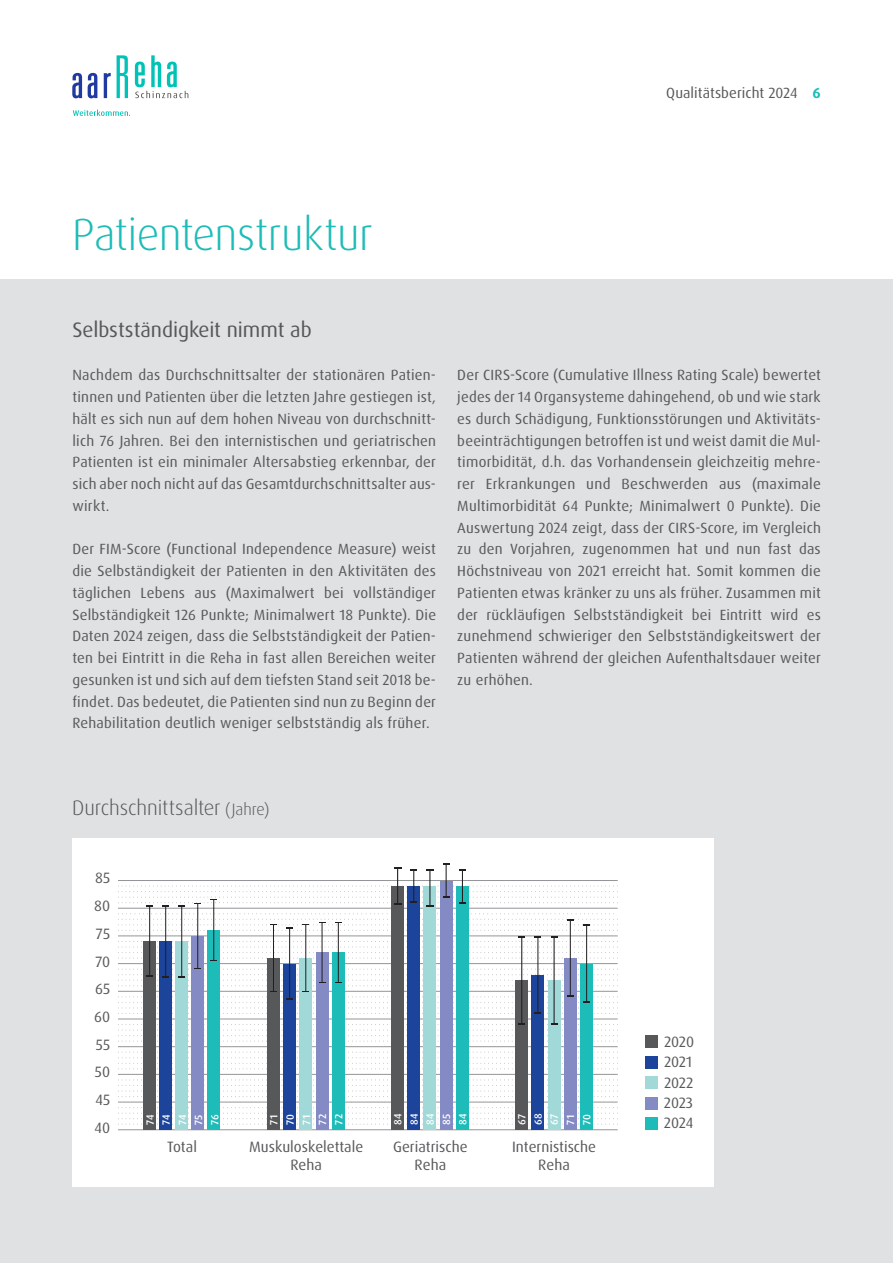
<style>
.page{position:relative;width:893px;height:1263px;background:#fff}
.page>*{position:absolute;margin:0;border:0;box-sizing:border-box;transform-origin:0 0}
.t1{font:300 45px "Dax Pro";letter-spacing:-.015em;color:#1dbcb8}
.t2{font:300 21px "Dax Pro";letter-spacing:-.005em;color:#57585a}
.t3{font:21px "Dax Pro";letter-spacing:-.005em;color:#57585a}
.t4{font:15px/20.4px "Dax Pro";color:#57585a;text-align:center}
.t5{font:14.85px/21.8px "Dax Pro";letter-spacing:.015em;color:#57585a;text-align:justify}
.t6{font:500 10.5px/16.2px "Dax Pro";letter-spacing:.025em;color:#fff;text-align:justify}
.s1{font-weight:700;color:#1dbcb8}
.s2{font-size:16.5px}
</style>
<div class="page">
<div style="left:0;top:279px;width:893px;height:984px;background:#e0e1e3"></div>
<svg style="left:73px;top:110px;width:57px;height:6px"></svg>
<svg style="left:72px;top:73px;width:10px;height:25px"></svg>
<svg style="left:88px;top:73px;width:9px;height:25px"></svg>
<svg style="left:104px;top:73px;width:7px;height:25px"></svg>
<svg style="left:117px;top:55px;width:11px;height:43px"></svg>
<svg style="left:135px;top:55px;width:53px;height:43px"></svg>
<div style="left:72px;top:838px;width:642px;height:348px;background:#fff"></div>
<hr style="left:118px;top:1019px;width:500px;height:1px;background:#939598">
<hr style="left:118px;top:963px;width:500px;height:1px;background:#939598">
<hr style="left:118px;top:880px;width:500px;height:1px;background:#939598">
<hr style="left:118px;top:908px;width:500px;height:1px;background:#939598">
<hr style="left:118px;top:1046px;width:500px;height:1px;background:#939598">
<hr style="left:118px;top:1074px;width:500px;height:1px;background:#939598">
<hr style="left:118px;top:1102px;width:500px;height:1px;background:#939598">
<svg style="left:118px;top:1052px;width:500px;height:17px"></svg>
<svg style="left:118px;top:1080px;width:500px;height:17px"></svg>
<svg style="left:118px;top:1107px;width:500px;height:18px"></svg>
<hr style="left:118px;top:1129px;width:500px;height:1px;background:#939598">
<div style="left:159px;top:941px;width:13px;height:188px;background:#1d449b"></div>
<div style="left:175px;top:941px;width:13px;height:188px;background:#a1d9d8"></div>
<div style="left:143px;top:941px;width:13px;height:188px;background:#57585a"></div>
<hr style="left:165px;top:906px;width:1px;height:70px;background:#231f20">
<hr style="left:181px;top:906px;width:1px;height:70px;background:#231f20">
<div style="left:191px;top:936px;width:13px;height:193px;background:#848ac3"></div>
<hr style="left:197px;top:903px;width:1px;height:66px;background:#231f20">
<div style="left:207px;top:930px;width:13px;height:199px;background:#1dbcb8"></div>
<hr style="left:213px;top:900px;width:1px;height:61px;background:#231f20">
<hr style="left:149px;top:906px;width:1px;height:70px;background:#231f20">
<div style="left:391px;top:886px;width:13px;height:243px;background:#57585a"></div>
<div style="left:407px;top:886px;width:13px;height:243px;background:#1d449b"></div>
<div style="left:424px;top:886px;width:12px;height:243px;background:#a1d9d8"></div>
<hr style="left:413px;top:870px;width:1px;height:32px;background:#231f20">
<hr style="left:397px;top:868px;width:1px;height:36px;background:#231f20">
<hr style="left:429px;top:870px;width:1px;height:36px;background:#231f20">
<div style="left:440px;top:881px;width:12px;height:248px;background:#848ac3"></div>
<div style="left:515px;top:980px;width:13px;height:149px;background:#57585a"></div>
<div style="left:548px;top:980px;width:12px;height:149px;background:#a1d9d8"></div>
<div style="left:532px;top:975px;width:12px;height:154px;background:#1d449b"></div>
<hr style="left:521px;top:937px;width:1px;height:87px;background:#231f20">
<hr style="left:554px;top:937px;width:1px;height:87px;background:#231f20">
<svg style="left:118px;top:1023px;width:500px;height:19px"></svg>
<div style="left:564px;top:958px;width:13px;height:171px;background:#848ac3"></div>
<hr style="left:537px;top:937px;width:1px;height:76px;background:#231f20">
<hr style="left:570px;top:920px;width:1px;height:76px;background:#231f20">
<div style="left:283px;top:964px;width:13px;height:165px;background:#1d449b"></div>
<div style="left:299px;top:958px;width:13px;height:171px;background:#a1d9d8"></div>
<div style="left:267px;top:958px;width:13px;height:171px;background:#57585a"></div>
<hr style="left:273px;top:924px;width:1px;height:68px;background:#231f20">
<hr style="left:305px;top:924px;width:1px;height:68px;background:#231f20">
<div style="left:316px;top:952px;width:12px;height:177px;background:#848ac3"></div>
<hr style="left:322px;top:922px;width:1px;height:60px;background:#231f20">
<div style="left:332px;top:952px;width:13px;height:177px;background:#1dbcb8"></div>
<hr style="left:338px;top:922px;width:1px;height:60px;background:#231f20">
<hr style="left:289px;top:928px;width:1px;height:71px;background:#231f20">
<hr style="left:446px;top:864px;width:1px;height:33px;background:#231f20">
<div style="left:456px;top:886px;width:13px;height:243px;background:#1dbcb8"></div>
<div style="left:580px;top:964px;width:13px;height:165px;background:#1dbcb8"></div>
<hr style="left:586px;top:925px;width:1px;height:77px;background:#231f20">
<svg style="left:118px;top:913px;width:500px;height:48px"></svg>
<svg style="left:118px;top:968px;width:500px;height:46px"></svg>
<hr style="left:462px;top:870px;width:1px;height:32px;background:#231f20">
<svg style="left:118px;top:886px;width:500px;height:21px"></svg>
<div style="left:645px;top:1056px;width:13px;height:13px;background:#1d449b"></div>
<div style="left:645px;top:1076px;width:13px;height:13px;background:#a1d9d8"></div>
<div style="left:645px;top:1097px;width:13px;height:13px;background:#848ac3"></div>
<div style="left:645px;top:1035px;width:13px;height:13px;background:#57585a"></div>
<div style="left:645px;top:1117px;width:13px;height:13px;background:#1dbcb8"></div>
<p class="t5" style="left:666px;top:82px;width:156px">Qualitätsbericht 2024 <span class="s1">6</span></p>
<h1 class="t1" style="left:72px;top:205px;width:302px">Patientenstruktur</h1>
<h2 class="t3" style="left:72px;top:316px;width:241px">Selbstständigkeit nimmt ab</h2>
<p class="t5" style="left:72px;top:364px;width:365px">Nachdem das Durchschnittsalter der stationären Patien&shy;tinnen und Patienten über die letzten Jahre gestiegen ist, hält es sich nun auf dem hohen Niveau von durchschnitt&shy;lich 76 Jahren. Bei den internistischen und geriatrischen Patienten ist ein minimaler Altersabstieg erkennbar, der sich aber noch nicht auf das Gesamtdurchschnittsalter aus&shy;wirkt.</p>
<p class="t5" style="left:72px;top:538px;width:365px">Der FIM-Score (Functional Independence Measure) weist die Selbständigkeit der Patienten in den Aktivitäten des täglichen Lebens aus (Maximalwert bei vollständiger Selbständigkeit 126 Punkte; Minimalwert 18 Punkte). Die Daten 2024 zeigen, dass die Selbstständigkeit der Patien&shy;ten bei Eintritt in die Reha in fast allen Bereichen weiter gesunken ist und sich auf dem tiefsten Stand seit 2018 be&shy;findet. Das bedeutet, die Patienten sind nun zu Beginn der Rehabilitation deutlich weniger selbstständig als früher.</p>
<p class="t5" style="left:457px;top:364px;width:365px">Der CIRS-Score (Cumulative Illness Rating Scale) bewertet jedes der 14 Organsysteme dahingehend, ob und wie stark es durch Schädigung, Funktionsstörungen und Aktivitäts&shy;beeinträchtigungen betroffen ist und weist damit die Mul&shy;timorbidität, d.h. das Vorhandensein gleichzeitig mehre&shy;rer Erkrankungen und Beschwerden aus (maximale Multimorbidität 64 Punkte; Minimalwert 0 Punkte). Die Auswertung 2024 zeigt, dass der CIRS-Score, im Vergleich zu den Vorjahren, zugenommen hat und nun fast das Höchstniveau von 2021 erreicht hat. Somit kommen die Patienten etwas kränker zu uns als früher. Zusammen mit der rückläufigen Selbstständigkeit bei Eintritt wird es zunehmend schwieriger den Selbstständigkeitswert der Patienten während der gleichen Aufenthaltsdauer weiter zu erhöhen.</p>
<h2 class="t2" style="left:72px;top:794px;width:199px">Durchschnittsalter <span class="s2">(Jahre)</span></h2>
<p class="t4" style="left:95px;top:868px;width:17px">85</p>
<p class="t4" style="left:94px;top:896px;width:17px">80</p>
<p class="t4" style="left:96px;top:923px;width:16px">75</p>
<p class="t4" style="left:95px;top:951px;width:16px">70</p>
<p class="t4" style="left:95px;top:979px;width:17px">65</p>
<p class="t4" style="left:94px;top:1006px;width:18px">60</p>
<p class="t4" style="left:94px;top:1030px;width:17px;line-height:27.6px;text-align:justify">55<br>50<br>45<br>40</p>
<p class="t6" style="left:142px;top:1125px;width:12px;rotate:-90deg">74<br>74<br>74<br>75<br>76</p>
<p class="t6" style="left:266px;top:1125px;width:12px;rotate:-90deg">71<br>70<br>71<br>72<br>72</p>
<p class="t6" style="left:390px;top:1125px;width:13px;rotate:-90deg">84<br>84<br>84<br>85<br>84</p>
<p class="t6" style="left:514px;top:1125px;width:13px;text-align:left;rotate:-90deg">67<br>68<br>67<br>71<br>70</p>
<p class="t4" style="left:512px;top:1138px;width:86px;line-height:18px">Internistische<br>Reha</p>
<p class="t4" style="left:167px;top:1137px;width:31px">Total</p>
<p class="t4" style="left:249px;top:1138px;width:116px;line-height:18px">Muskuloskelettale<br>Reha</p>
<p class="t4" style="left:393px;top:1138px;width:76px;line-height:18px">Geriatrische<br>Reha</p>
<p class="t4" style="left:664px;top:1031px;width:32px;text-align:left">2020<br>2021<br>2022<br>2023<br>2024</p>
</div>
